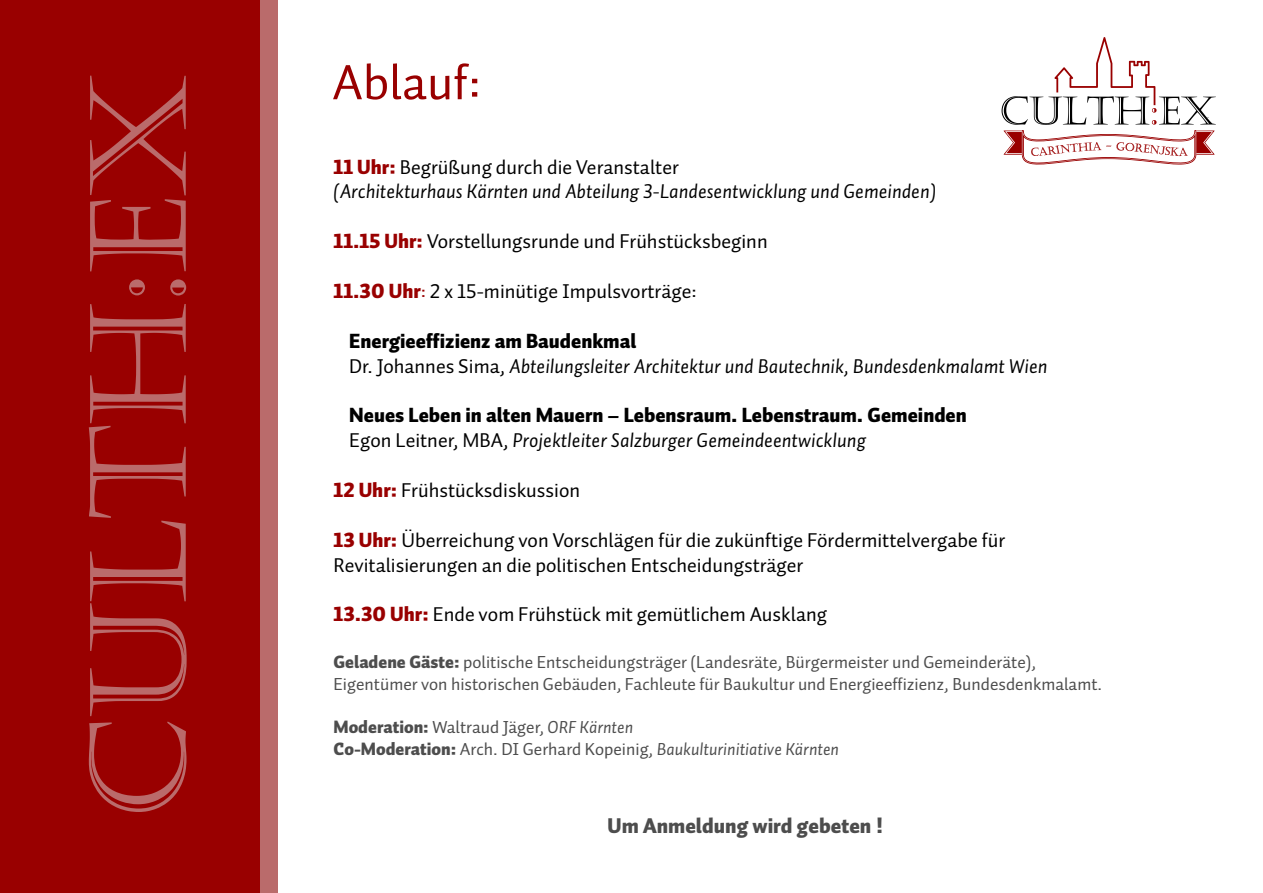
<style>
.page{position:relative;width:1263px;height:893px;background:#fff}
.page>*{position:absolute;margin:0;border:0;box-sizing:border-box;transform-origin:0 0}
.t1{font:50.25px "Auto 1 Regular LF";color:#900}
.t2{font:21px "Auto 1 Regular LF,Bold";color:#4d4d4d}
.t3{font:20.25px "Auto 1 Regular LF";color:#000}
.t4{font:20.25px "Auto 1 Regular LF,Italic";color:#000}
.t5{font:20.25px "Auto 1 Regular LF,Bold";color:#000}
.t6{font:17.7px/21.8px "Auto 1 Regular LF";color:#4d4d4d}
.t7{font:17.7px "Auto 1 Regular LF,Italic";color:#4d4d4d}
.s1{font-family:"Auto 1 Regular LF,Bold";color:#900}
.s2{color:#900}
.s3{font-family:"Auto 1 Regular LF"}
.s4{font-family:"Auto 1 Regular LF,Bold"}
.s5{font-family:"Auto 1 Regular LF,Italic"}
</style>
<div class="page">
<div style="left:0;top:0;width:274px;height:893px;background:#900"></div>
<svg style="left:89px;top:76px;width:98px;height:736px"></svg>
<svg style="left:129px;top:279px;width:57px;height:17px"></svg>
<div style="left:260px;top:0;width:18px;height:893px;background:#ba6b6b"></div>
<svg style="left:1001px;top:37px;width:215px;height:128px"></svg>
<h1 class="t1" style="left:332px;top:61px;width:150px">Ablauf:</h1>
<p class="t3" style="left:333px;top:158px;width:347px"><span class="s1">11 Uhr:</span> Begrüßung durch die Veranstalter</p>
<p class="t4" style="left:333px;top:183px;width:604px">(Architekturhaus Kärnten und Abteilung 3-Landesentwicklung und Gemeinden)</p>
<p class="t3" style="left:333px;top:232px;width:436px"><span class="s1">11.15 Uhr:</span> Vorstellungsrunde und Frühstücksbeginn</p>
<p class="t3" style="left:333px;top:282px;width:365px"><span class="s1">11.30 Uhr</span><span class="s2">:</span> 2 x 15-minütige Impulsvorträge:</p>
<p class="t5" style="left:349px;top:332px;width:289px">Energieeffizienz am Baudenkmal</p>
<p class="t4" style="left:349px;top:357px;width:700px"><span class="s3">Dr. Johannes Sima,</span> Abteilungsleiter Architektur und Bautechnik, Bundesdenkmalamt Wien</p>
<p class="t5" style="left:349px;top:407px;width:619px">Neues Leben in alten Mauern – Lebensraum. Lebenstraum. Gemeinden</p>
<p class="t4" style="left:349px;top:432px;width:518px"><span class="s3">Egon Leitner, MBA,</span> Projektleiter Salzburger Gemeindeentwicklung</p>
<p class="t3" style="left:333px;top:481px;width:248px"><span class="s1">12 Uhr:</span> Frühstücksdiskussion</p>
<p class="t3" style="left:333px;top:531px;width:673px"><span class="s1">13 Uhr:</span> Überreichung von Vorschlägen für die zukünftige Fördermittelvergabe für</p>
<p class="t3" style="left:333px;top:556px;width:471px">Revitalisierungen an die politischen Entscheidungsträger</p>
<p class="t3" style="left:333px;top:605px;width:495px"><span class="s1">13.30 Uhr:</span> Ende vom Frühstück mit gemütlichem Ausklang</p>
<p class="t6" style="left:333px;top:653px;width:770px"><span class="s4">Geladene Gäste:</span> politische Entscheidungsträger (Landesräte, Bürgermeister und Gemeinderäte),<br>Eigentümer von historischen Gebäuden, Fachleute für Baukultur und Energieeffizienz, Bundesdenkmalamt.</p>
<p class="t6" style="left:333px;top:717px;width:301px"><span class="s4">Moderation:</span> Waltraud Jäger, <span class="s5">ORF Kärnten</span></p>
<p class="t7" style="left:333px;top:742px;width:507px"><span class="s4">Co-Moderation:</span> <span class="s3">Arch. DI Gerhard Kopeinig,</span> Baukulturinitiative Kärnten</p>
<p class="t2" style="left:608px;top:817px;width:277px">Um Anmeldung wird gebeten !</p>
</div>
